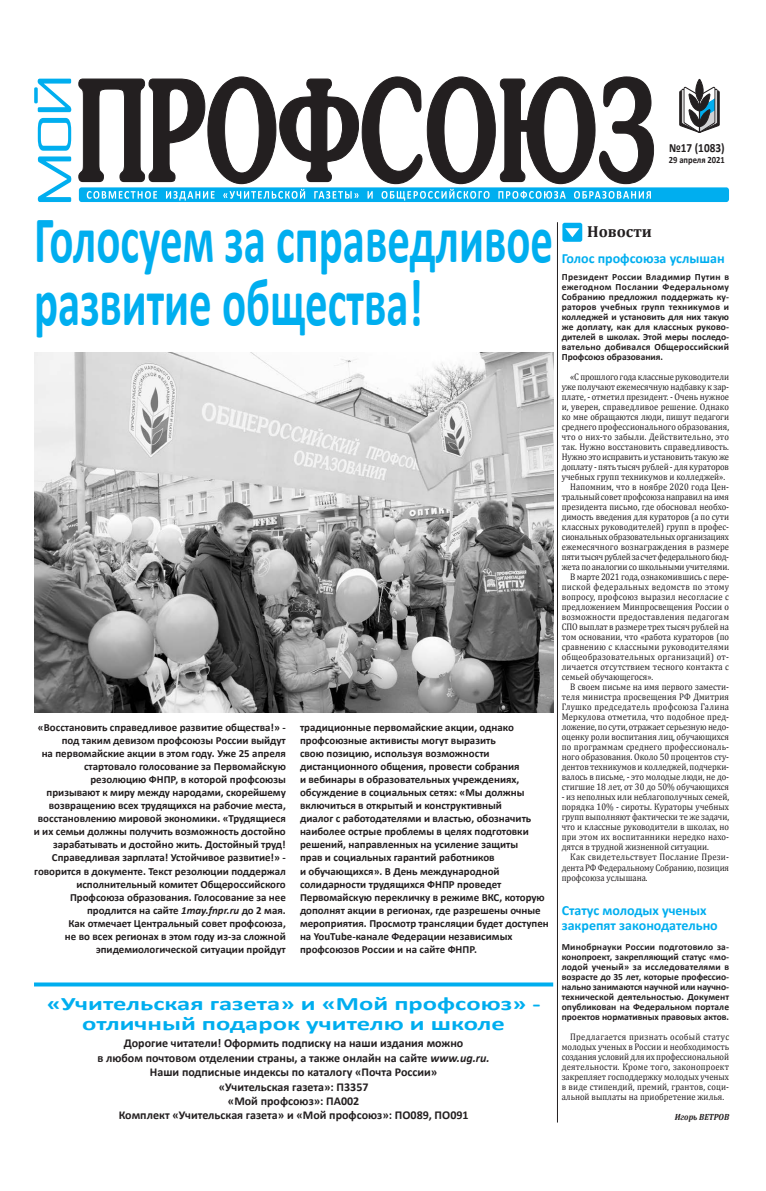
<style>
.page{position:relative;width:766px;height:1191px;background:#fff}
.page>*{position:absolute;margin:0;border:0;box-sizing:border-box;transform-origin:0 0}
.t1{font:700 67px/63px "Calibri";color:#00aeef;scale:.67 1}
.t2{font:700 19px/20px "Calibri";color:#00aeef;text-align:center;scale:1.4 1}
.t3{font:700 16px "Cambria";color:#231f20}
.t4{font:700 14px/15px "Calibri";color:#00aeef}
.t5{font:700 12.5px "Calibri";color:#231f20;scale:.9 1}
.t6{font:700 12px/14.4px "Calibri";color:#231f20;text-align:center}
.t7{font:700 10.9px/13.1px "Calibri";color:#231f20;text-align:right}
.t8{font:9.5px/10px "Cambria";color:#231f20;text-align:justify;scale:.9 1}
.t9{font:700 9.5px/10px "Calibri";color:#231f20;text-align:justify}
.t10{font:9.5px "Cambria";letter-spacing:.02em;color:#231f20;scale:.9 1}
.t11{font:9.5px "Cambria";letter-spacing:.025em;color:#231f20;scale:.9 1}
.t12{font:9.5px "Cambria";letter-spacing:.03em;color:#231f20;scale:.9 1}
.t13{font:9.5px "Cambria";letter-spacing:-.03em;color:#231f20;scale:.9 1}
.t14{font:700 9.5px "Calibri";color:#231f20;scale:.9 1}
.t15{font:italic 700 9px "Cambria";color:#231f20;scale:.9 1}
.s1{font-style:italic}
</style>
<div class="page">
<svg style="left:79px;top:77px;width:574px;height:107px"></svg>
<div style="left:79px;top:187px;width:649px;height:15px;background:#00aeef;border-radius:3px"></div>
<svg style="left:87px;top:189px;width:402px;height:12px"></svg>
<svg style="left:498px;top:191px;width:152px;height:8px"></svg>
<svg style="left:679px;top:78px;width:40px;height:55px"></svg>
<svg style="left:34px;top:79px;width:37px;height:123px"></svg>
<div style="left:562px;top:223px;width:20px;height:19px;background:#00aeef;border-radius:2px"></div>
<svg style="left:565px;top:228px;width:14px;height:9px"></svg>
<hr style="left:557px;top:222px;width:1px;height:900px;background:#231f20">
<svg style="left:34px;top:982px;width:519px;height:4px;background:#1fb8f0"></svg>
<img style="left:34px;top:352px;width:519px;height:360px">
<h3 class="t5" style="left:669px;top:139px;width:63px">№17 (1083)</h3>
<p class="t14" style="left:668px;top:154px;width:64px">29 апреля 2021</p>
<h1 class="t1" style="left:34px;top:206px;width:776px">Голосуем за справедливое развитие общества!</h1>
<p class="t7" style="left:34px;top:720px;width:253px">«Восстановить справедливое развитие общества!» - под таким девизом профсоюзы России выйдут<br>на первомайские акции в этом году. Уже 25 апреля стартовало голосование за Первомайскую резолюцию ФНПР, в которой профсоюзы<br>призывают к миру между народами, скорейшему возвращению всех трудящихся на рабочие места, восстановлению мировой экономики. «Трудящиеся и их семьи должны получить возможность достойно зарабатывать и достойно жить. Достойный труд!<br>Справедливая зарплата! Устойчивое развитие!» - говорится в документе. Текст резолюции поддержал исполнительный комитет Общероссийского Профсоюза образования. Голосование за нее продлится на сайте <span class="s1">1may.fnpr.ru</span> до 2 мая.<br>Как отмечает Центральный совет профсоюза,<br>не во всех регионах в этом году из-за сложной эпидемиологической ситуации пройдут</p>
<p class="t7" style="left:300px;top:720px;width:250px;text-align:left">традиционные первомайские акции, однако профсоюзные активисты могут выразить<br>свою позицию, используя возможности дистанционного общения, провести собрания<br>и вебинары в образовательных учреждениях, обсуждение в социальных сетях: «Мы должны включиться в открытый и конструктивный<br>диалог с работодателями и властью, обозначить наиболее острые проблемы в целях подготовки решений, направленных на усиление защиты<br>прав и социальных гарантий работников<br>и обучающихся». В День международной солидарности трудящихся ФНПР проведет Первомайскую перекличку в режиме ВКС, которую дополнят акции в регионах, где разрешены очные мероприятия. Просмотр трансляции будет доступен на YouTube-канале Федерации независимых профсоюзов России и на сайте ФНПР.</p>
<h2 class="t2" style="left:47px;top:993px;width:354px">«Учительская газета» и «Мой профсоюз» - отличный подарок учителю и школе</h2>
<p class="t6" style="left:97px;top:1035px;width:393px">Дорогие читатели! Оформить подписку на наши издания можно<br>в любом почтовом отделении страны, а также онлайн на сайте <span class="s1">www.ug.ru.<br></span>Наши подписные индексы по каталогу «Почта России»<br>«Учительская газета»: П3357<br>«Мой профсоюз»: ПА002<br>Комплект «Учительская газета» и «Мой профсоюз»: ПО089, ПО091</p>
<h3 class="t3" style="left:587px;top:220px;width:66px">Новости</h3>
<h3 class="t4" style="left:561px;top:250px;width:164px">Голос профсоюза услышан</h3>
<p class="t9" style="left:561px;top:272px;width:169px">Президент России Владимир Путин в ежегодном Послании Федеральному Собранию предложил поддержать ку&shy;раторов учебных групп техникумов и колледжей и установить для них такую же доплату, как для классных руково&shy;дителей в школах. Этой меры последо&shy;вательно добивался Общероссийский Профсоюз образования.</p>
<p class="t8" style="left:570px;top:372px;width:178px">«С прошлого года классные руководители</p>
<p class="t8" style="left:561px;top:382px;width:187px">уже получают ежемесячную надбавку к зар-</p>
<p class="t8" style="left:561px;top:392px;width:187px">плате, - отметил президент. - Очень нужное</p>
<p class="t8" style="left:561px;top:402px;width:187px">и, уверен, справедливое решение. Однако</p>
<p class="t8" style="left:561px;top:412px;width:187px">ко мне обращаются люди, пишут педагоги</p>
<p class="t8" style="left:561px;top:422px;width:187px">среднего профессионального образования,</p>
<p class="t10" style="left:561px;top:431px;width:187px">что о них-то забыли. Действительно, это</p>
<p class="t8" style="left:561px;top:442px;width:187px">так. Нужно восстановить справедливость.</p>
<p class="t8" style="left:561px;top:452px;width:187px">Нужно это исправить и установить такую же</p>
<p class="t8" style="left:561px;top:462px;width:187px">доплату - пять тысяч рублей - для кураторов</p>
<p class="t8" style="left:561px;top:472px;width:183px">учебных групп техникумов и колледжей».</p>
<p class="t8" style="left:570px;top:482px;width:178px">Напомним, что в ноябре 2020 года Цен-</p>
<p class="t8" style="left:561px;top:492px;width:187px">тральный совет профсоюза направил на имя</p>
<p class="t8" style="left:561px;top:502px;width:187px">президента письмо, где обосновал необхо-</p>
<p class="t8" style="left:561px;top:512px;width:187px">димость введения для кураторов (а по сути</p>
<p class="t8" style="left:561px;top:522px;width:187px">классных руководителей) групп в профес-</p>
<p class="t8" style="left:561px;top:532px;width:187px">сиональных образовательных организациях</p>
<p class="t8" style="left:561px;top:542px;width:187px">ежемесячного вознаграждения в размере</p>
<p class="t13" style="left:561px;top:551px;width:187px">пяти тысяч рублей за счет федерального бюд-</p>
<p class="t8" style="left:561px;top:562px;width:187px">жета по аналогии со школьными учителями.</p>
<p class="t8" style="left:570px;top:572px;width:178px">В марте 2021 года, ознакомившись с пере-</p>
<p class="t12" style="left:561px;top:581px;width:187px">пиской федеральных ведомств по этому</p>
<p class="t10" style="left:561px;top:591px;width:187px">вопросу, профсоюз выразил несогласие с</p>
<p class="t8" style="left:561px;top:602px;width:187px">предложением Минпросвещения России о</p>
<p class="t11" style="left:561px;top:611px;width:187px">возможности предоставления педагогам</p>
<p class="t8" style="left:561px;top:622px;width:187px">СПО выплат в размере трех тысяч рублей на</p>
<p class="t8" style="left:561px;top:632px;width:187px">том основании, что «работа кураторов (по</p>
<p class="t8" style="left:561px;top:642px;width:187px">сравнению с классными руководителями</p>
<p class="t12" style="left:561px;top:651px;width:187px">общеобразовательных организаций) от-</p>
<p class="t8" style="left:561px;top:662px;width:187px">личается отсутствием тесного контакта с</p>
<p class="t8" style="left:561px;top:672px;width:103px">семьей обучающегося».</p>
<p class="t8" style="left:570px;top:682px;width:178px">В своем письме на имя первого замести-</p>
<p class="t8" style="left:561px;top:692px;width:187px">теля министра просвещения РФ Дмитрия</p>
<p class="t11" style="left:561px;top:701px;width:187px">Глушко председатель профсоюза Галина</p>
<p class="t8" style="left:561px;top:712px;width:187px">Меркулова отметила, что подобное пред-</p>
<p class="t8" style="left:561px;top:722px;width:187px">ложение, по сути, отражает серьезную недо-</p>
<p class="t8" style="left:561px;top:732px;width:187px">оценку роли воспитания лиц, обучающихся</p>
<p class="t8" style="left:561px;top:742px;width:187px">по программам среднего профессиональ-</p>
<p class="t8" style="left:561px;top:752px;width:187px">ного образования. Около 50 процентов сту-</p>
<p class="t8" style="left:561px;top:762px;width:187px">дентов техникумов и колледжей, подчерки-</p>
<p class="t8" style="left:561px;top:772px;width:187px">валось в письме, - это молодые люди, не до-</p>
<p class="t8" style="left:561px;top:782px;width:187px">стигшие 18 лет, от 30 до 50% обучающихся</p>
<p class="t8" style="left:561px;top:792px;width:187px">- из неполных или неблагополучных семей, порядка 10% - сироты. Кураторы учебных групп выполняют фактически те же задачи, что и классные руководители в школах, но при этом их воспитанники нередко нахо&shy;дятся в трудной жизненной ситуации.</p>
<p class="t8" style="left:561px;top:852px;width:187px;text-indent:8px">Как свидетельствует Послание Прези&shy;дента РФ Федеральному Собранию, позиция профсоюза услышана.</p>
<h3 class="t4" style="left:561px;top:902px;width:158px">Статус молодых ученых закрепят законодательно</h3>
<p class="t9" style="left:561px;top:942px;width:169px">Минобрнауки России подготовило за&shy;конопроект, закрепляющий статус «мо&shy;лодой ученый» за исследователями в возрасте до 35 лет, которые профессио&shy;нально занимаются научной или научно&shy;технической деятельностью. Документ опубликован на Федеральном портале проектов нормативных правовых актов.</p>
<p class="t8" style="left:561px;top:1032px;width:187px;text-indent:9px">Предлагается признать особый статус молодых ученых в России и необходимость создания условий для их профессиональной деятельности. Кроме того, законопроект закрепляет господдержку молодых ученых в виде стипендий, премий, грантов, соци&shy;альной выплаты на приобретение жилья.</p>
<p class="t15" style="left:674px;top:1111px;width:62px">Игорь ВЕТРОВ</p>
</div>
